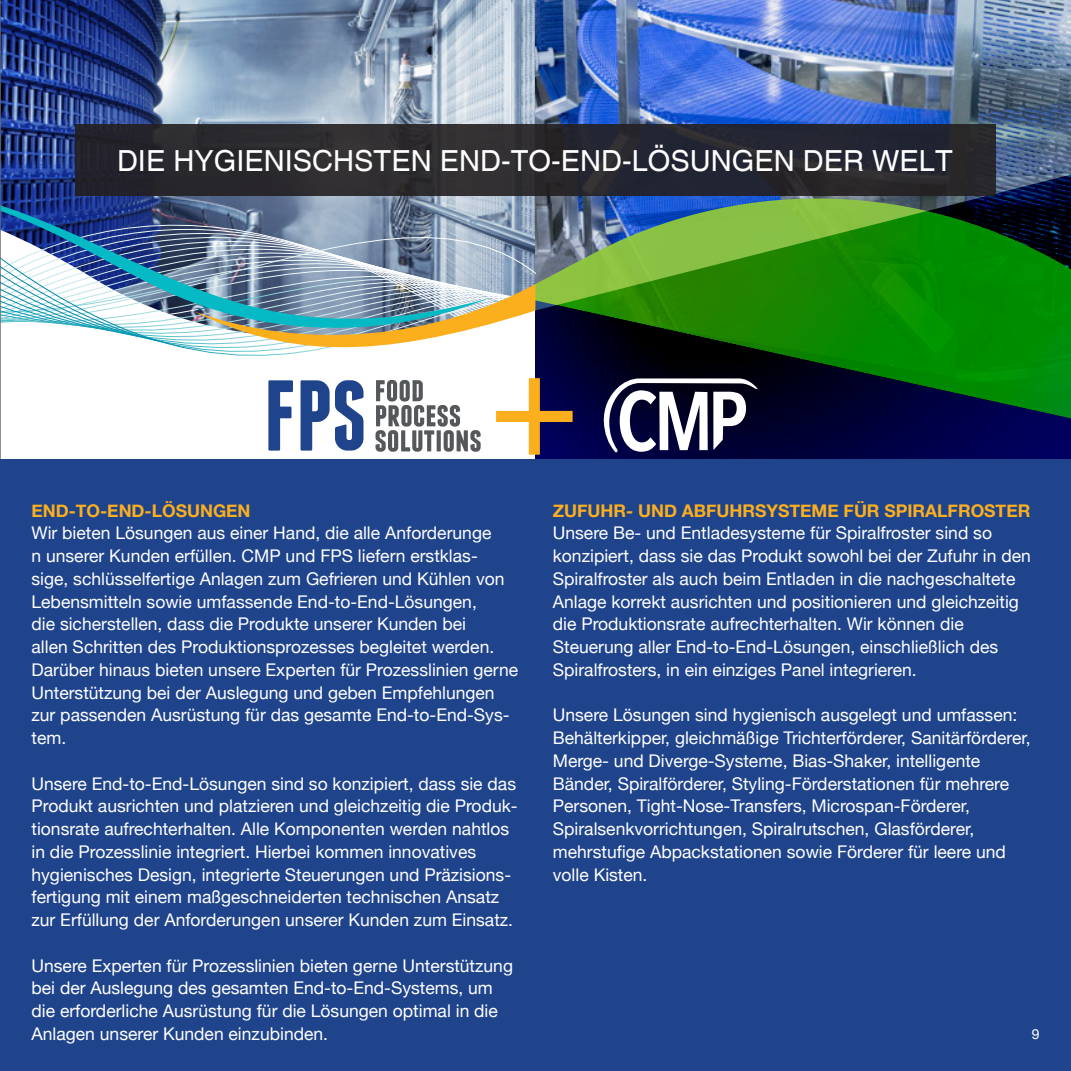
<style>
.page{position:relative;width:1071px;height:1071px;background:#fff}
.page>*{position:absolute;margin:0;border:0;box-sizing:border-box;transform-origin:0 0}
.t1{font:151.38px "Helvetica";color:#fcaf1c}
.t2{font:29.05px "Helvetica";color:#fff}
.t3{font:17.5px/22.8px "Helvetica Neue";color:#fff}
.t4{font:700 17.5px "Helvetica Neue";color:#fcaf1e}
.t5{font:14px "Helvetica Neue";color:#fff}
</style>
<div class="page">
<img style="left:0;top:0;width:1071px;height:460px">
<div style="left:0;top:460px;width:1071px;height:611px;background:#1f448c"></div>
<h2 class="t2" style="left:117px;top:144px;width:837px">DIE HYGIENISCHSTEN END-TO-END-LÖSUNGEN DER WELT</h2>
<h1 class="t1" style="left:490px;top:314px;width:90px">+</h1>
<p class="t4" style="left:32px;top:497px;width:221px">END-TO-END-LÖSUNGEN</p>
<p class="t3" style="left:32px;top:523px;width:488px">Wir bieten Lösungen aus einer Hand, die alle Anforderunge<br>n unserer Kunden erfüllen. CMP und FPS liefern erstklas&shy;sige, schlüsselfertige Anlagen zum Gefrieren und Kühlen von Lebensmitteln sowie umfassende End-to-End-Lösungen,<br>die sicherstellen, dass die Produkte unserer Kunden bei<br>allen Schritten des Produktionsprozesses begleitet werden.<br>Darüber hinaus bieten unsere Experten für Prozesslinien gerne Unterstützung bei der Auslegung und geben Empfehlungen zur passenden Ausrüstung für das gesamte End-to-End-Sys&shy;tem.</p>
<p class="t3" style="left:32px;top:773px;width:488px">Unsere End-to-End-Lösungen sind so konzipiert, dass sie das Produkt ausrichten und platzieren und gleichzeitig die Produk&shy;tionsrate aufrechterhalten. Alle Komponenten werden nahtlos in die Prozesslinie integriert. Hierbei kommen innovatives hygienisches Design, integrierte Steuerungen und Präzisions&shy;fertigung mit einem maßgeschneiderten technischen Ansatz zur Erfüllung der Anforderungen unserer Kunden zum Einsatz.</p>
<p class="t3" style="left:32px;top:955px;width:483px">Unsere Experten für Prozesslinien bieten gerne Unterstützung bei der Auslegung des gesamten End-to-End-Systems, um die erforderliche Ausrüstung für die Lösungen optimal in die Anlagen unserer Kunden einzubinden.</p>
<p class="t4" style="left:553px;top:497px;width:479px">ZUFUHR- UND ABFUHRSYSTEME FÜR SPIRALFROSTER</p>
<p class="t3" style="left:553px;top:523px;width:480px">Unsere Be- und Entladesysteme für Spiralfroster sind so konzipiert, dass sie das Produkt sowohl bei der Zufuhr in den Spiralfroster als auch beim Entladen in die nachgeschaltete Anlage korrekt ausrichten und positionieren und gleichzeitig die Produktionsrate aufrechterhalten. Wir können die Steuerung aller End-to-End-Lösungen, einschließlich des Spiralfrosters, in ein einziges Panel integrieren.</p>
<p class="t3" style="left:553px;top:705px;width:479px">Unsere Lösungen sind hygienisch ausgelegt und umfassen:<br>Behälterkipper, gleichmäßige Trichterförderer, Sanitärförderer, Merge- und Diverge-Systeme, Bias-Shaker, intelligente Bänder, Spiralförderer, Styling-Förderstationen für mehrere Personen, Tight-Nose-Transfers, Microspan-Förderer, Spiralsenkvorrichtungen, Spiralrutschen, Glasförderer, mehrstufige Abpackstationen sowie Förderer für leere und volle Kisten.</p>
<p class="t5" style="left:1032px;top:1024px;width:9px">9</p>
</div>
